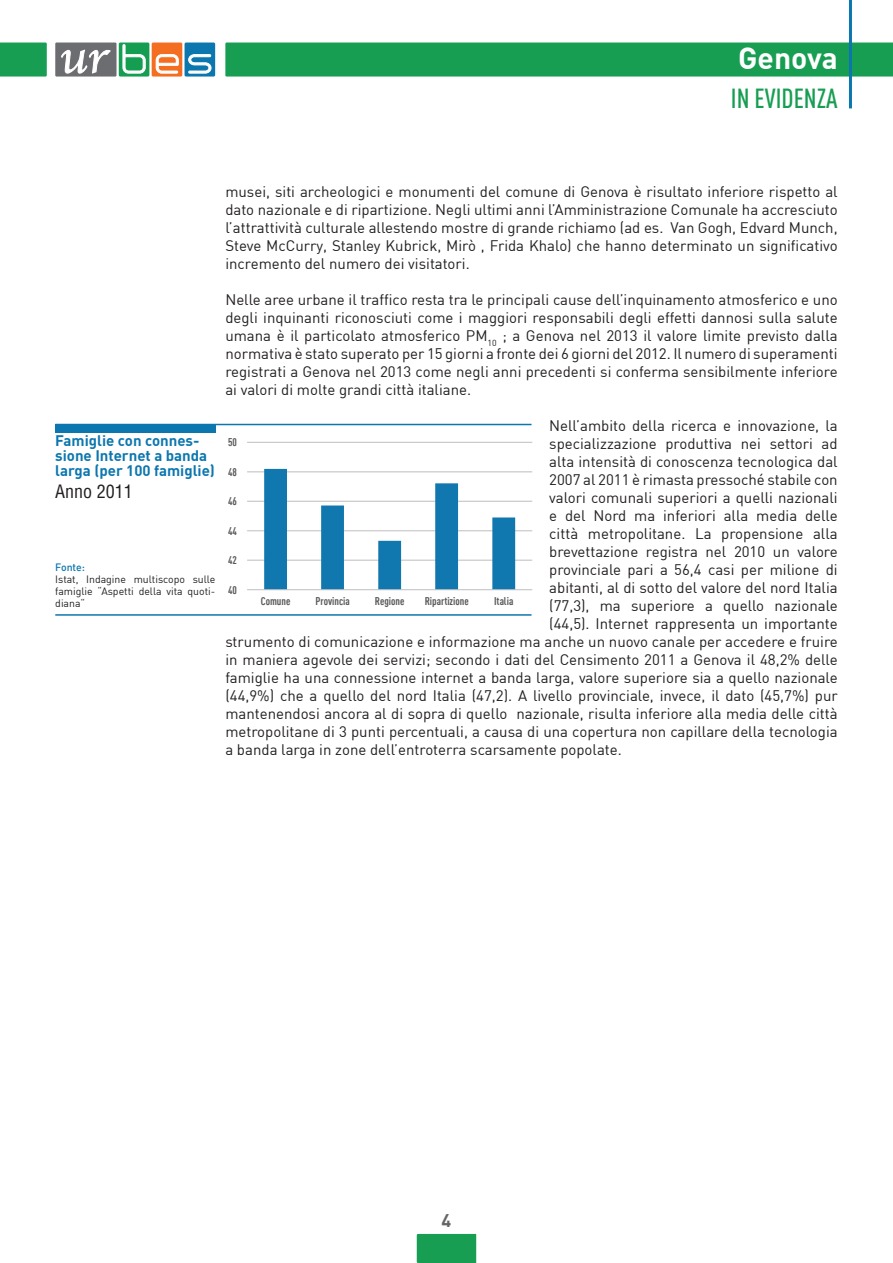
<style>
.page{position:relative;width:893px;height:1263px;background:#fff}
.page>*{position:absolute;margin:0;border:0;box-sizing:border-box;transform-origin:0 0}
.t1{font:700 30px "DIN";color:#fff}
.t2{font:500 27px "DIN Cond";color:#179e52}
.t3{font:condensed 18px "Helvetica LT Std";color:#231f20}
.t4{font:700 18px "DIN";color:#656568}
.t5{font:15px/18px "DIN";color:#231f20;text-align:justify}
.t6{font:700 15px/15px "DIN";color:#0c77ae}
.t7{font:700 10.95px "DIN Cond";color:#595959}
.t8{font:10.5px/12px "DIN";color:#231f20;text-align:justify}
.t9{font:500 10.5px "DIN";color:#0c77ae}
</style>
<div class="page">
<div style="left:55px;top:43px;width:62px;height:34px;background:#6c6d70"></div>
<div style="left:119px;top:43px;width:30px;height:34px;background:#159d52;border-radius:2px"></div>
<div style="left:152px;top:43px;width:30px;height:34px;background:#f36e21;border-radius:2px"></div>
<div style="left:185px;top:43px;width:30px;height:34px;background:#0c77ae;border-radius:2px"></div>
<svg style="left:123px;top:44px;width:23px;height:30px"></svg>
<svg style="left:156px;top:54px;width:23px;height:20px"></svg>
<svg style="left:188px;top:54px;width:23px;height:20px"></svg>
<svg style="left:61px;top:49px;width:50px;height:24px"></svg>
<div style="left:225px;top:43px;width:668px;height:34px;background:#179e52"></div>
<div style="left:0;top:43px;width:47px;height:34px;background:#179e52"></div>
<div style="left:417px;top:1234px;width:59px;height:29px;background:#179e52"></div>
<hr style="left:849px;top:0;width:3px;height:108px;background:#0c77ae">
<hr style="left:55px;top:614px;width:476px;height:2px;background:#0c77ae">
<hr style="left:55px;top:424px;width:476px;height:1px;background:#0c77ae">
<div style="left:55px;top:424px;width:160px;height:8px;background:#0c77ae"></div>
<hr style="left:247px;top:560px;width:285px;height:1px;background:#bfbebe">
<hr style="left:247px;top:530px;width:285px;height:1px;background:#bfbebe">
<hr style="left:247px;top:501px;width:285px;height:1px;background:#bfbebe">
<hr style="left:247px;top:471px;width:285px;height:1px;background:#bfbebe">
<hr style="left:247px;top:442px;width:285px;height:1px;background:#bfbebe">
<svg style="left:264px;top:469px;width:251px;height:120px"></svg>
<hr style="left:247px;top:589px;width:285px;height:1px;background:#bfbebe">
<h1 class="t1" style="left:738px;top:38px;width:101px">Genova</h1>
<h2 class="t2" style="left:731px;top:82px;width:108px">IN EVIDENZA</h2>
<p class="t5" style="left:225px;top:182px;width:614px">musei, siti archeologici e monumenti del comune di Genova è risultato inferiore rispetto al dato nazionale e di ripartizione. Negli ultimi anni l’Amministrazione Comunale ha accresciuto l’attrattività culturale allestendo mostre di grande richiamo (ad es. Van Gogh, Edvard Munch, Steve McCurry, Stanley Kubrick, Mirò , Frida Khalo) che hanno determinato un significativo incremento del numero dei visitatori.</p>
<p class="t5" style="left:225px;top:290px;width:614px">Nelle aree urbane il traffico resta tra le principali cause dell’inquinamento atmosferico e uno degli inquinanti riconosciuti come i maggiori responsabili degli effetti dannosi sulla salute umana è il particolato atmosferico PM<sub>10</sub> ; a Genova nel 2013 il valore limite previsto dalla normativa è stato superato per 15 giorni a fronte dei 6 giorni del 2012. Il numero di superamenti registrati a Genova nel 2013 come negli anni precedenti si conferma sensibilmente inferiore ai valori di molte grandi città italiane.</p>
<p class="t5" style="left:549px;top:416px;width:290px">Nell’ambito della ricerca e innovazione, la</p>
<p class="t5" style="left:549px;top:434px;width:290px">specializzazione produttiva nei settori ad</p>
<p class="t5" style="left:549px;top:452px;width:290px">alta intensità di conoscenza tecnologica dal</p>
<p class="t5" style="left:549px;top:470px;width:290px">2007 al 2011 è rimasta pressoché stabile con</p>
<p class="t5" style="left:549px;top:488px;width:290px">valori comunali superiori a quelli nazionali</p>
<p class="t5" style="left:549px;top:506px;width:290px">e del Nord ma inferiori alla media delle</p>
<p class="t5" style="left:549px;top:524px;width:290px">città metropolitane. La propensione alla</p>
<p class="t5" style="left:549px;top:542px;width:290px">brevettazione registra nel 2010 un valore</p>
<p class="t5" style="left:549px;top:560px;width:290px">provinciale pari a 56,4 casi per milione di</p>
<p class="t5" style="left:549px;top:578px;width:290px">abitanti, al di sotto del valore del nord Italia</p>
<p class="t5" style="left:549px;top:596px;width:290px">(77,3), ma superiore a quello nazionale</p>
<p class="t5" style="left:549px;top:614px;width:290px">(44,5). Internet rappresenta un importante</p>
<p class="t5" style="left:225px;top:632px;width:614px">strumento di comunicazione e informazione ma anche un nuovo canale per accedere e fruire</p>
<p class="t5" style="left:225px;top:650px;width:614px">in maniera agevole dei servizi; secondo i dati del Censimento 2011 a Genova il 48,2% delle</p>
<p class="t5" style="left:225px;top:668px;width:614px">famiglie ha una connessione internet a banda larga, valore superiore sia a quello nazionale</p>
<p class="t5" style="left:225px;top:686px;width:614px">(44,9%) che a quello del nord Italia (47,2). A livello provinciale, invece, il dato (45,7%) pur</p>
<p class="t5" style="left:225px;top:704px;width:614px">mantenendosi ancora al di sopra di quello nazionale, risulta inferiore alla media delle città</p>
<p class="t5" style="left:225px;top:722px;width:614px">metropolitane di 3 punti percentuali, a causa di una copertura non capillare della tecnologia</p>
<p class="t5" style="left:225px;top:740px;width:398px">a banda larga in zone dell’entroterra scarsamente popolate.</p>
<p class="t6" style="left:55px;top:433px;width:161px">Famiglie con connes&shy;sione Internet a banda larga (per 100 famiglie)</p>
<p class="t3" style="left:55px;top:480px;width:79px">Anno 2011</p>
<p class="t7" style="left:228px;top:436px;width:10px">50</p>
<p class="t7" style="left:228px;top:465px;width:10px">48</p>
<p class="t7" style="left:228px;top:495px;width:10px">46</p>
<p class="t7" style="left:228px;top:524px;width:10px">44</p>
<p class="t7" style="left:228px;top:553px;width:10px">42</p>
<p class="t9" style="left:55px;top:560px;width:31px">Fonte:</p>
<p class="t8" style="left:55px;top:573px;width:162px">Istat, Indagine multiscopo sulle famiglie “Aspetti della vita quoti&shy;diana“</p>
<p class="t7" style="left:228px;top:583px;width:10px">40</p>
<p class="t7" style="left:261px;top:594px;width:31px">Comune</p>
<p class="t7" style="left:315px;top:594px;width:36px">Provincia</p>
<p class="t7" style="left:375px;top:594px;width:31px">Regione</p>
<p class="t7" style="left:425px;top:594px;width:46px">Ripartizione</p>
<p class="t7" style="left:494px;top:594px;width:21px">Italia</p>
<p class="t4" style="left:442px;top:1209px;width:11px">4</p>
</div>
